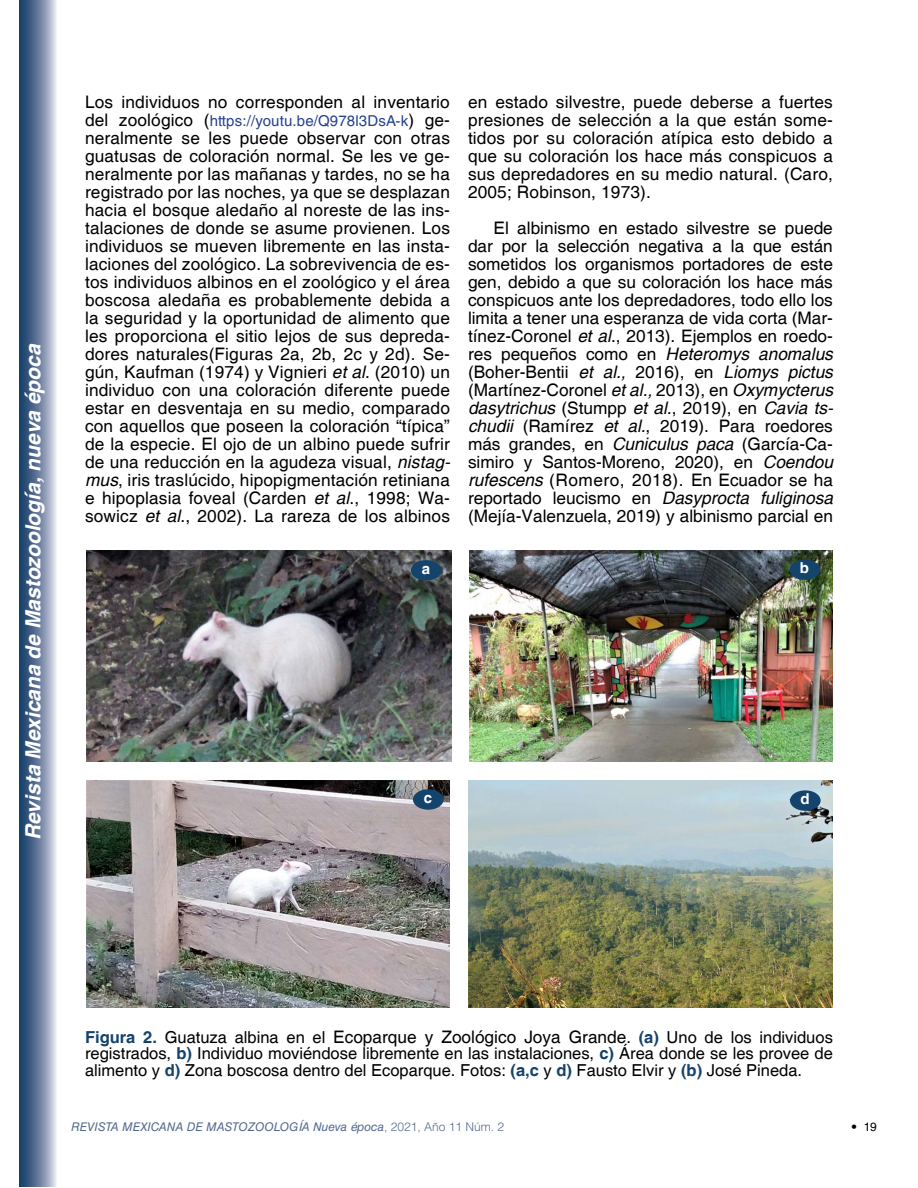
<style>
.page{position:relative;width:918px;height:1188px;background:#fff}
.page>*{position:absolute;margin:0;border:0;box-sizing:border-box;transform-origin:0 0}
.t1{font:italic 700 21px "Helvetica";color:#fff}
.texto_sin_sangría_ok{font:17.25px/18px "Helvetica";letter-spacing:.01em;color:#000;text-align:justify}
.pie_de_foto_ok{font:16.5px/16.5px "Helvetica";color:#000;text-align:justify}
.texto_sin_sangría_ok-2{font:15px "Helvetica LT Std";letter-spacing:.01em;color:#25408f}
.Subtitulo_2_ok{font:700 15px "Helvetica";color:#fff}
.t2{font:italic 12px "Helvetica LT Std";color:#52698d}
.t3{font:12px "Helvetica LT Std";color:#000}
.s1{font-family:"Helvetica";font-size:17.25px;color:#000}
.s2{font-style:italic}
.s3{font-weight:700;color:#14436c}
.s4{font-size:17.25px}
.s5{font-weight:300;font-style:normal}
.s6{font-weight:300}
</style>
<div class="page">
<svg style="left:20px;top:0;width:36px;height:1186px;background:#6b809e"></svg>
<img style="left:469px;top:550px;width:364px;height:212px">
<img style="left:468px;top:781px;width:365px;height:227px">
<img style="left:87px;top:550px;width:364px;height:212px">
<img style="left:86px;top:781px;width:364px;height:227px">
<div style="left:412px;top:561px;width:29px;height:19px;background:#14436c;border-radius:50%"></div>
<div style="left:411px;top:560px;width:30px;height:21px;border:2px solid #14436c;border-radius:50%"></div>
<div style="left:790px;top:560px;width:29px;height:19px;background:#14436c;border-radius:50%"></div>
<div style="left:790px;top:560px;width:30px;height:20px;border:2px solid #14436c;border-radius:50%"></div>
<div style="left:414px;top:790px;width:29px;height:19px;background:#14436c;border-radius:50%"></div>
<div style="left:413px;top:789px;width:31px;height:21px;border:2px solid #14436c;border-radius:50%"></div>
<div style="left:791px;top:791px;width:29px;height:19px;background:#14436c;border-radius:50%"></div>
<div style="left:790px;top:790px;width:31px;height:21px;border:2px solid #14436c;border-radius:50%"></div>
<p class="t1" style="left:20px;top:840px;width:498px;rotate:-90deg">Revista Mexicana de Mastozoología, nueva época</p>
<p class="texto_sin_sangría_ok" style="left:85px;top:94px;width:366px">Los individuos no corresponden al inventario</p>
<p class="texto_sin_sangría_ok-2" style="left:85px;top:112px;width:366px"><span class="s1">del zoológico (</span>https://youtu.be/Q978l3DsA-k<span class="s1">) ge-</span></p>
<p class="texto_sin_sangría_ok" style="left:85px;top:130px;width:367px">neralmente se les puede observar con otras guatusas de coloración normal. Se les ve ge&shy;neralmente por las mañanas y tardes, no se ha registrado por las noches, ya que se desplazan hacia el bosque aledaño al noreste de las ins&shy;talaciones de donde se asume provienen. Los individuos se mueven libremente en las insta&shy;laciones del zoológico. La sobrevivencia de es&shy;tos individuos albinos en el zoológico y el área boscosa aledaña es probablemente debida a la seguridad y la oportunidad de alimento que les proporciona el sitio lejos de sus depreda&shy;dores naturales(Figuras 2a, 2b, 2c y 2d). Se&shy;gún, Kaufman (1974) y Vignieri <span class="s2">et al</span>. (2010) un individuo con una coloración diferente puede estar en desventaja en su medio, comparado con aquellos que poseen la coloración “típica” de la especie. El ojo de un albino puede sufrir de una reducción en la agudeza visual, <span class="s2">nistag&shy;mus</span>, iris traslúcido, hipopigmentación retiniana e hipoplasia foveal (Carden <span class="s2">et al</span>., 1998; Wa&shy;sowicz <span class="s2">et al</span>., 2002). La rareza de los albinos</p>
<p class="texto_sin_sangría_ok" style="left:468px;top:94px;width:366px">en estado silvestre, puede deberse a fuertes presiones de selección a la que están some&shy;tidos por su coloración atípica esto debido a que su coloración los hace más conspicuos a sus depredadores en su medio natural. (Caro, 2005; Robinson, 1973).</p>
<p class="texto_sin_sangría_ok" style="left:468px;top:220px;width:367px;text-indent:26px">El albinismo en estado silvestre se puede dar por la selección negativa a la que están sometidos los organismos portadores de este gen, debido a que su coloración los hace más conspicuos ante los depredadores, todo ello los limita a tener una esperanza de vida corta (Mar&shy;tínez-Coronel <span class="s2">et al</span>., 2013). Ejemplos en roedo&shy;res pequeños como en <span class="s2">Heteromys anomalus </span>(Boher-Bentii <span class="s2">et al.,</span> 2016), en <span class="s2">Liomys pictus </span>(Martínez-Coronel <span class="s2">et al.,</span> 2013), en <span class="s2">Oxymycterus dasytrichus</span> (Stumpp <span class="s2">et al.</span>, 2019), en <span class="s2">Cavia ts&shy;chudii</span> (Ramírez <span class="s2">et al.</span>, 2019). Para roedores más grandes, en <span class="s2">Cuniculus paca</span> (García-Ca&shy;simiro y Santos-Moreno, 2020), en <span class="s2">Coendou rufescens</span> (Romero, 2018). En Ecuador se ha reportado leucismo en <span class="s2">Dasyprocta fuliginosa </span>(Mejía-Valenzuela, 2019) y albinismo parcial en</p>
<p class="Subtitulo_2_ok" style="left:422px;top:560px;width:10px">a</p>
<p class="Subtitulo_2_ok" style="left:800px;top:559px;width:11px">b</p>
<p class="Subtitulo_2_ok" style="left:424px;top:789px;width:10px">c</p>
<p class="Subtitulo_2_ok" style="left:800px;top:790px;width:11px">d</p>
<p class="pie_de_foto_ok" style="left:85px;top:1030px;width:749px"><span class="s3">Figura 2.</span> Guatuza albina en el <span class="s4">Ecoparque y Zoológico Joya Grande</span>. <span class="s3">(a)</span> Uno de los individuos registrados, <span class="s3">b)</span> Individuo moviéndose libremente en las instalaciones, <span class="s3">c)</span> Área donde se les provee de alimento y <span class="s3">d)</span> Zona boscosa dentro del Ecoparque. Fotos: <span class="s3">(a,c</span> y <span class="s3">d)</span> Fausto Elvir y <span class="s3">(b)</span> José Pineda.</p>
<p class="t2" style="left:71px;top:1120px;width:435px">REVISTA MEXICANA DE MASTOZOOLOGÍA Nueva época<span class="s5">, 2021, Año 11 Núm. 2</span></p>
<p class="t3" style="left:851px;top:1120px;width:27px"><span class="s6">•</span> 19</p>
</div>
